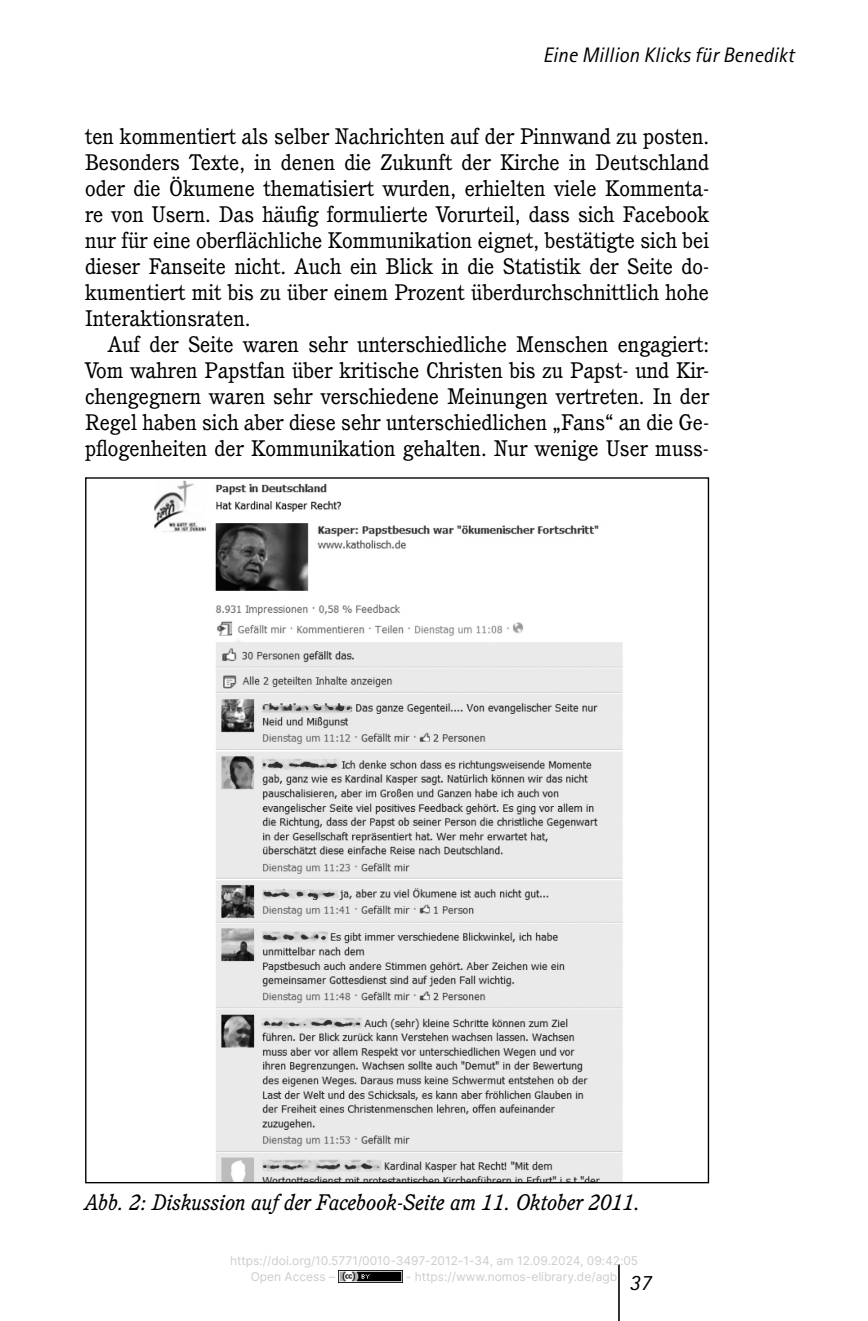
<style>
.page{position:relative;width:868px;height:1321px;background:#fff}
.page>*{position:absolute;margin:0;border:0;box-sizing:border-box;transform-origin:0 0}
.t1{font:22px/26px "Cushing Std";color:#000;text-align:justify}
.t2{font:italic 22px "Cushing Std";color:#000}
.t3{font:italic 22px "AT Rotis Sans Serif";color:#000}
.t4{font:italic 21px "AT Rotis Sans Serif";color:#000}
.t5{font:12px/16px "Inter";color:#ccc}
</style>
<div class="page">
<hr style="left:618px;top:1264px;width:1px;height:57px;background:#000">
<img style="left:154px;top:480px;width:469px;height:701px">
<img style="left:338px;top:1271px;width:64px;height:12px">
<p class="t4" style="left:542px;top:43px;width:253px">Eine Million Klicks für Benedikt</p>
<p class="t1" style="left:85px;top:123px;width:625px">ten kommentiert als selber Nachrichten auf der Pinnwand zu posten.<br>Besonders Texte, in denen die Zukunft der Kirche in Deutschland oder die Ökumene thematisiert wurden, erhielten viele Kommenta&shy;re von Usern. Das häufig formulierte Vorurteil, dass sich Facebook nur für eine oberflächliche Kommunikation eignet, bestätigte sich bei dieser Fanseite nicht. Auch ein Blick in die Statistik der Seite do&shy;kumentiert mit bis zu über einem Prozent überdurchschnittlich hohe Interaktionsraten.</p>
<p class="t1" style="left:85px;top:331px;width:625px;text-indent:23px">Auf der Seite waren sehr unterschiedliche Menschen engagiert:<br>Vom wahren Papstfan über kritische Christen bis zu Papst- und Kir&shy;chengegnern waren sehr verschiedene Meinungen vertreten. In der Regel haben sich aber diese sehr unterschiedlichen „Fans“ an die Ge&shy;pflogenheiten der Kommunikation gehalten. Nur wenige User muss-</p>
<p class="t2" style="left:85px;top:1188px;width:557px">Abb. 2: Diskussion auf der Facebook-Seite am 11. Oktober 2011.</p>
<p class="t5" style="left:251px;top:1253px;width:389px;text-indent:-21px">https://doi.org/10.5771/0010-3497-2012-1-34, am 12.09.2024, 09:42:05<br>Open Access –</p>
<p class="t5" style="left:406px;top:1269px;width:213px">- https://www.nomos-elibrary.de/agb</p>
<p class="t3" style="left:629px;top:1269px;width:23px">37</p>
</div>
